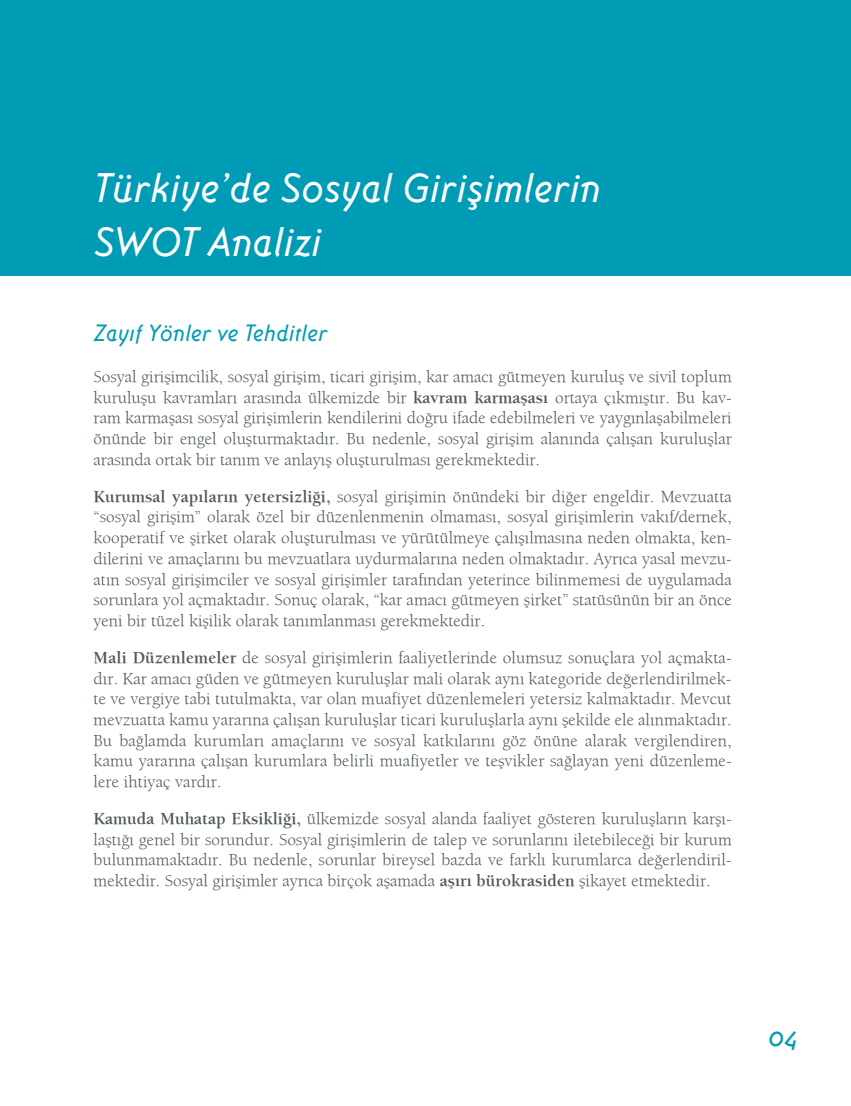
<style>
.page{position:relative;width:851px;height:1106px;background:#fff}
.page>*{position:absolute;margin:0;border:0;box-sizing:border-box;transform-origin:0 0}
.t1{font:italic 500 42px/54px "Ottomat";color:#fff}
.t2{font:italic 500 30px "Ottomat";color:#009cb5}
.t3{font:italic 500 24px "Ottomat";color:#009cb5}
.t4{font:17.25px/20.7px "Berkeley";color:#4f595a;text-align:justify}
.s1{font-weight:700}
</style>
<div class="page">
<div style="left:0;top:0;width:850px;height:276px;background:#009cb5"></div>
<h1 class="t1" style="left:94px;top:160px;width:508px">Türkiye’de Sosyal Girişimlerin<br>SWOT Analizi</h1>
<h3 class="t3" style="left:94px;top:318px;width:235px">Zayıf Yönler ve Tehditler</h3>
<p class="t4" style="left:94px;top:366px;width:639px">Sosyal girişimcilik, sosyal girişim, ticari girişim, kar amacı gütmeyen kuruluş ve sivil toplum kuruluşu kavramları arasında ülkemizde bir <span class="s1">kavram karmaşası</span> ortaya çıkmıştır. Bu kav&shy;ram karmaşası sosyal girişimlerin kendilerini doğru ifade edebilmeleri ve yaygınlaşabilmeleri önünde bir engel oluşturmaktadır. Bu nedenle, sosyal girişim alanında çalışan kuruluşlar arasında ortak bir tanım ve anlayış oluşturulması gerekmektedir.</p>
<p class="t4" style="left:94px;top:485px;width:639px"><span class="s1">Kurumsal yapıların yetersizliği,</span> sosyal girişimin önündeki bir diğer engeldir. Mevzuatta “sosyal girişim” olarak özel bir düzenlenmenin olmaması, sosyal girişimlerin vakıf/dernek, kooperatif ve şirket olarak oluşturulması ve yürütülmeye çalışılmasına neden olmakta, ken&shy;dilerini ve amaçlarını bu mevzuatlara uydurmalarına neden olmaktadır. Ayrıca yasal mevzu&shy;atın sosyal girişimciler ve sosyal girişimler tarafından yeterince bilinmemesi de uygulamada sorunlara yol açmaktadır. Sonuç olarak, “kar amacı gütmeyen şirket” statüsünün bir an önce yeni bir tüzel kişilik olarak tanımlanması gerekmektedir.</p>
<p class="t4" style="left:94px;top:647px;width:639px"><span class="s1">Mali Düzenlemeler</span> de sosyal girişimlerin faaliyetlerinde olumsuz sonuçlara yol açmakta&shy;dır. Kar amacı güden ve gütmeyen kuruluşlar mali olarak aynı kategoride değerlendirilmek&shy;te ve vergiye tabi tutulmakta, var olan muafiyet düzenlemeleri yetersiz kalmaktadır. Mevcut mevzuatta kamu yararına çalışan kuruluşlar ticari kuruluşlarla aynı şekilde ele alınmaktadır.<br>Bu bağlamda kurumları amaçlarını ve sosyal katkılarını göz önüne alarak vergilendiren, kamu yararına çalışan kurumlara belirli muafiyetler ve teşvikler sağlayan yeni düzenleme&shy;lere ihtiyaç vardır.</p>
<p class="t4" style="left:94px;top:808px;width:639px"><span class="s1">Kamuda Muhatap Eksikliği,</span> ülkemizde sosyal alanda faaliyet gösteren kuruluşların karşı&shy;laştığı genel bir sorundur. Sosyal girişimlerin de talep ve sorunlarını iletebileceği bir kurum bulunmamaktadır. Bu nedenle, sorunlar bireysel bazda ve farklı kurumlarca değerlendiril&shy;mektedir. Sosyal girişimler ayrıca birçok aşamada <span class="s1">aşırı bürokrasiden</span> şikayet etmektedir.</p>
<h2 class="t2" style="left:767px;top:1017px;width:32px">04</h2>
</div>
